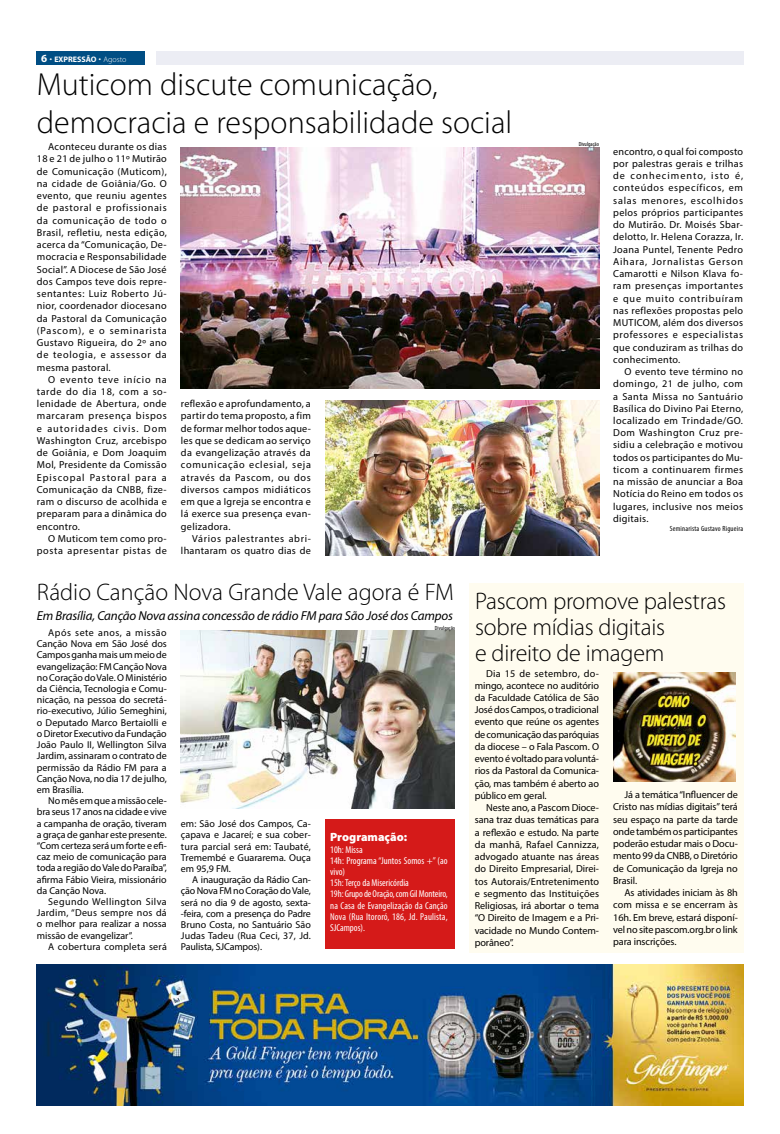
<style>
.page{position:relative;width:780px;height:1134px;background:#fff}
.page>*{position:absolute;margin:0;border:0;box-sizing:border-box;transform-origin:0 0}
.t1{font:300 32px/38.4px "Myriad Pro";color:#000}
.t2{font:300 24px/26px "Myriad Pro";letter-spacing:-.01em;color:#000}
.t3{font:italic 13px "Myriad Pro";letter-spacing:-.01em;color:#000}
.t4{font:900 12px "Myriad Pro";color:#fff}
.t5{font:10.2px/12.2px "Myriad Pro";letter-spacing:.03em;color:#000;text-align:justify}
.t6{font:10.2px/12.2px "Myriad Pro";letter-spacing:.06em;color:#000;text-align:right}
.t7{font:10px/11.2px "Myriad Pro";color:#000;text-align:justify}
.t8{font:condensed 10px/11.2px "Myriad Pro";color:#fff}
.t9{font:10px "Myriad Pro";letter-spacing:.025em;color:#000}
.t10{font:700 8px "Myriad Pro";color:#fff}
.t11{font:condensed 7.5px "Myriad Pro";letter-spacing:.03em;color:#000}
.t12{font:condensed 6px "Myriad Pro";color:#000}
.s1{font-size:11px}
.s2{font-weight:300}
</style>
<div class="page">
<div style="left:36px;top:51px;width:109px;height:14px;background:#004e84"></div>
<div style="left:156px;top:51px;width:587px;height:14px;background:#ecedf4"></div>
<div style="left:325px;top:820px;width:130px;height:129px;background:#d51a19"></div>
<img style="left:37px;top:964px;width:706px;height:141px">
<img style="left:181px;top:147px;width:418px;height:241px">
<img style="left:325px;top:401px;width:274px;height:154px">
<img style="left:181px;top:630px;width:274px;height:178px">
<div style="left:469px;top:584px;width:274px;height:368px;background:#fffcef"></div>
<img style="left:613px;top:672px;width:122px;height:109px">
<p class="t10" style="left:41px;top:54px;width:87px"><span class="s1">6</span> EXPRESSÃO <span class="s2">Agosto</span></p>
<h1 class="t1" style="left:37px;top:65px;width:477px">Muticom discute comunicação, democracia e responsabilidade social</h1>
<p class="t5" style="left:37px;top:140px;width:131px;text-indent:11px">Aconteceu durante os dias 18 e 21 de julho o 11º Mutirão de Comunicação (Muticom), na cidade de Goiânia/Go. O evento, que reuniu agentes de pastoral e profissionais da comunicação de todo o Brasil, refletiu, nesta edição, acerca da “Comunicação, De&shy;mocracia e Responsabilidade Social”. A Diocese de São José dos Campos teve dois repre&shy;sentantes: Luiz Roberto Jú&shy;nior, coordenador diocesano da Pastoral da Comunicação (Pascom), e o seminarista Gustavo Rigueira, do 2º ano de teologia, e assessor da mesma pastoral.</p>
<p class="t5" style="left:37px;top:373px;width:131px;text-indent:11px">O evento teve início na tarde do dia 18, com a so&shy;lenidade de Abertura, onde marcaram presença bispos e autoridades civis. Dom Washington Cruz, arcebispo de Goiânia, e Dom Joaquim Mol, Presidente da Comissão Episcopal Pastoral para a Comunicação da CNBB, fize&shy;ram o discurso de acolhida e preparam para a dinâmica do encontro.</p>
<p class="t6" style="left:37px;top:532px;width:131px">O Muticom tem como pro&shy;posta apresentar pistas de</p>
<p class="t5" style="left:181px;top:397px;width:131px">reflexão e aprofundamento, a partir do tema proposto, a fim de formar melhor todos aque&shy;les que se dedicam ao serviço da evangelização através da comunicação eclesial, seja através da Pascom, ou dos diversos campos midiáticos em que a Igreja se encontra e lá exerce sua presença evan&shy;gelizadora.</p>
<p class="t5" style="left:181px;top:532px;width:131px;text-align:right">Vários palestrantes abri&shy;lhantaram os quatro dias de</p>
<p class="t12" style="left:578px;top:140px;width:22px">Divulgação</p>
<p class="t5" style="left:613px;top:145px;width:131px">encontro, o qual foi composto por palestras gerais e trilhas de conhecimento, isto é, conteúdos específicos, em salas menores, escolhidos pelos próprios participantes do Mutirão. Dr. Moisés Sbar&shy;delotto, Ir. Helena Corazza, Ir.<br>Joana Puntel, Tenente Pedro Aihara, Jornalistas Gerson Camarotti e Nilson Klava fo&shy;ram presenças importantes e que muito contribuíram nas reflexões propostas pelo MUTICOM, além dos diversos professores e especialistas que conduziram as trilhas do conhecimento.</p>
<p class="t5" style="left:613px;top:365px;width:131px;text-indent:11px">O evento teve término no domingo, 21 de julho, com a Santa Missa no Santuário Basílica do Divino Pai Eterno, localizado em Trindade/GO.<br>Dom Washington Cruz pre&shy;sidiu a celebração e motivou todos os participantes do Mu&shy;ticom a continuarem firmes na missão de anunciar a Boa Notícia do Reino em todos os lugares, inclusive nos meios digitais.</p>
<p class="t11" style="left:669px;top:524px;width:75px">Seminarista Gustavo Rigueira</p>
<h2 class="t2" style="left:37px;top:578px;width:418px">Rádio Canção Nova Grande Vale agora é FM</h2>
<p class="t3" style="left:37px;top:608px;width:417px">Em Brasília, Canção Nova assina concessão de rádio FM para São José dos Campos</p>
<p class="t7" style="left:37px;top:627px;width:131px;text-indent:11px">Após sete anos, a missão Canção Nova em São José dos Campos ganha mais um meio de evangelização: FM Canção Nova no Coração do Vale. O Ministério da Ciência, Tecnologia e Comu&shy;nicação, na pessoa do secretá&shy;rio-executivo, Júlio Semeghini, o Deputado Marco Bertaiolli e o Diretor Executivo da Fundação João Paulo II, Wellington Silva Jardim, assinaram o contrato de permissão da Rádio FM para a Canção Nova, no dia 17 de julho, em Brasília.</p>
<p class="t7" style="left:37px;top:795px;width:131px;text-indent:11px">No mês em que a missão cele&shy;bra seus 17 anos na cidade e vive a campanha de oração, tiveram a graça de ganhar este presente. “Com certeza será um forte e efi&shy;caz meio de comunicação para toda a região do Vale do Paraíba”, afirma Fábio Vieira, missionário da Canção Nova.</p>
<p class="t7" style="left:37px;top:896px;width:131px;text-indent:11px">Segundo Wellington Silva Jardim, “Deus sempre nos dá o melhor para realizar a nossa missão de evangelizar”.</p>
<p class="t9" style="left:48px;top:940px;width:120px">A cobertura completa será</p>
<p class="t12" style="left:435px;top:624px;width:22px">Divulgação</p>
<p class="t7" style="left:181px;top:818px;width:131px">em: São José dos Campos, Ca&shy;çapava e Jacareí; e sua cober&shy;tura parcial será em: Taubaté, Tremembé e Guararema. Ouça em 95,9 FM.</p>
<p class="t7" style="left:181px;top:874px;width:131px;text-indent:11px">A inauguração da Rádio Can&shy;ção Nova FM no Coração do Vale, será no dia 9 de agosto, sexta--feira, com a presença do Padre Bruno Costa, no Santuário São Judas Tadeu (Rua Ceci, 37, Jd.<br>Paulista, SJCampos).</p>
<p class="t4" style="left:330px;top:829px;width:78px">Programação:</p>
<p class="t8" style="left:330px;top:844px;width:119px">10h: Missa<br>14h: Programa “Juntos Somos +” (ao vivo)<br>15h: Terço da Misericórdia<br>19h: Grupo de Oração, com Gil Monteiro, na Casa de Evangelização da Canção<br>Nova (Rua Itororó, 186, Jd. Paulista,<br>SJCampos).</p>
<h2 class="t2" style="left:475px;top:587px;width:252px">Pascom promove palestras sobre mídias digitais<br>e direito de imagem</h2>
<p class="t5" style="left:474px;top:667px;width:126px;text-indent:11px">Dia 15 de setembro, do&shy;mingo, acontece no auditório da Faculdade Católica de São José dos Campos, o tradicional evento que reúne os agentes de comunicação das paróquias da diocese – o Fala Pascom. O evento é voltado para voluntá&shy;rios da Pastoral da Comunica&shy;ção, mas também é aberto ao público em geral.</p>
<p class="t5" style="left:474px;top:801px;width:126px;text-indent:11px">Neste ano, a Pascom Dioce&shy;sana traz duas temáticas para a reflexão e estudo. Na parte da manhã, Rafael Cannizza, advogado atuante nas áreas do Direito Empresarial, Direi&shy;tos Autorais/Entretenimento e segmento das Instituições Religiosas, irá abortar o tema “O Direito de Imagem e a Pri&shy;vacidade no Mundo Contem&shy;porâneo”.</p>
<p class="t5" style="left:613px;top:788px;width:126px;text-indent:11px">Já a temática “Influencer de Cristo nas mídias digitais” terá seu espaço na parte da tarde onde também os participantes poderão estudar mais o Docu&shy;mento 99 da CNBB, o Diretório de Comunicação da Igreja no Brasil.</p>
<p class="t5" style="left:613px;top:886px;width:126px;text-indent:11px">As atividades iniciam às 8h com missa e se encerram às 16h. Em breve, estará disponí&shy;vel no site pascom.org.br o link para inscrições.</p>
</div>
